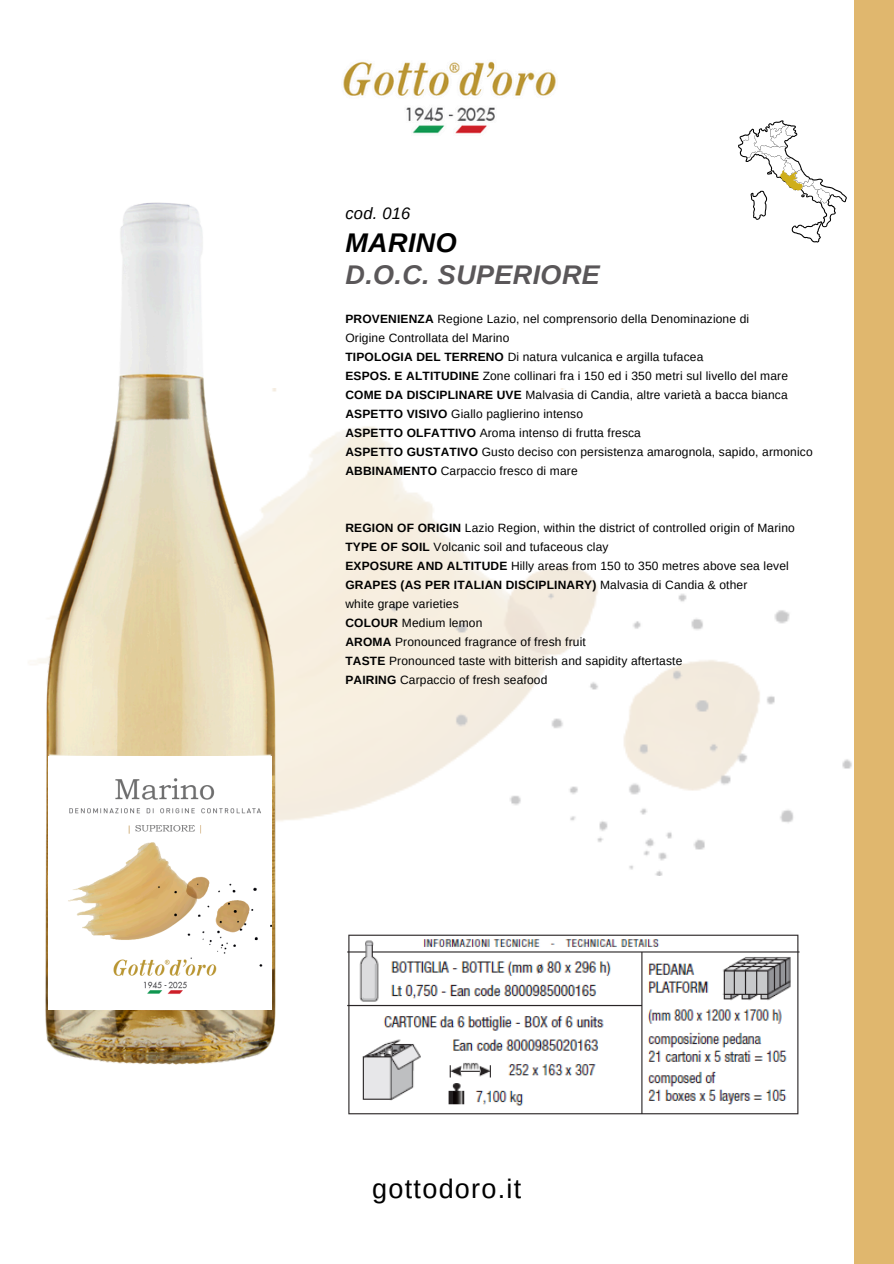
<style>
.page{position:relative;width:894px;height:1264px;background:#fff}
.page>*{position:absolute;margin:0;border:0;box-sizing:border-box;transform-origin:0 0}
.t1{font:italic 700 27px/32px "Arimo";letter-spacing:.015em;color:#5a5759}
.t2{font:27px "Arimo";letter-spacing:.045em;color:#000}
.t3{font:italic 16.5px "Arimo";letter-spacing:.015em;color:#000}
.t4{font:12px "Arimo";letter-spacing:.015em;color:#000}
.t5{font:700 12px "Arimo";letter-spacing:.015em;color:#000}
.s1{color:#000}
.s2{font-weight:700}
.s3{font-weight:400}
</style>
<div class="page">
<svg style="left:738px;top:120px;width:108px;height:122px"></svg>
<img style="left:30px;top:388px;width:822px;height:487px">
<div style="left:854px;top:0;width:39px;height:1263px;background:#e0b76e"></div>
<img style="left:343px;top:61px;width:213px;height:73px">
<img style="left:347px;top:934px;width:453px;height:181px">
<img style="left:35px;top:202px;width:248px;height:863px">
<img style="left:49px;top:756px;width:222px;height:253px">
<p class="t3" style="left:345px;top:204px;width:66px">cod. 016</p>
<p class="t1" style="left:345px;top:227px;width:256px"><span class="s1">MARINO<br></span>D.O.C. SUPERIORE</p>
<p class="t4" style="left:345px;top:312px;width:405px"><span class="s2">PROVENIENZA</span> Regione Lazio, nel comprensorio della Denominazione di</p>
<p class="t4" style="left:345px;top:331px;width:165px">Origine Controllata del Marino</p>
<p class="t4" style="left:345px;top:350px;width:359px"><span class="s2">TIPOLOGIA DEL TERRENO</span> Di natura vulcanica e argilla tufacea</p>
<h1 class="t4" style="left:345px;top:369px;width:444px"><span class="s2">ESPOS. E ALTITUDINE</span> Zone collinari fra i 150 ed i 350 metri sul livello del mare</h1>
<p class="t4" style="left:345px;top:388px;width:443px"><span class="s2">COME DA DISCIPLINARE UVE</span> Malvasia di Candia, altre varietà a bacca bianca</p>
<p class="t4" style="left:345px;top:407px;width:239px"><span class="s2">ASPETTO VISIVO</span> Giallo paglierino intenso</p>
<p class="t4" style="left:345px;top:426px;width:297px"><span class="s2">ASPETTO OLFATTIVO</span> Aroma intenso di frutta fresca</p>
<p class="t4" style="left:345px;top:445px;width:468px"><span class="s2">ASPETTO GUSTATIVO</span> Gusto deciso con persistenza amarognola, sapido, armonico</p>
<p class="t4" style="left:345px;top:464px;width:234px"><span class="s2">ABBINAMENTO</span> Carpaccio fresco di mare</p>
<p class="t4" style="left:345px;top:521px;width:451px"><span class="s2">REGION OF ORIGIN</span> Lazio Region, within the district of controlled origin of Marino</p>
<p class="t4" style="left:345px;top:540px;width:264px"><span class="s2">TYPE OF SOIL</span> Volcanic soil and tufaceous clay</p>
<p class="t4" style="left:345px;top:559px;width:445px"><span class="s2">EXPOSURE AND ALTITUDE</span> Hilly areas from 150 to 350 metres above sea level</p>
<p class="t5" style="left:345px;top:578px;width:403px">GRAPES (AS PER ITALIAN DISCIPLINARY) <span class="s3">Malvasia di Candia &amp; other</span></p>
<p class="t4" style="left:345px;top:597px;width:115px">white grape varieties</p>
<p class="t4" style="left:345px;top:616px;width:138px"><span class="s2">COLOUR</span> Medium lemon</p>
<p class="t4" style="left:345px;top:635px;width:242px"><span class="s2">AROMA</span> Pronounced fragrance of fresh fruit</p>
<p class="t4" style="left:345px;top:654px;width:338px"><span class="s2">TASTE</span> Pronounced taste with bitterish and sapidity aftertaste</p>
<p class="t4" style="left:345px;top:673px;width:203px"><span class="s2">PAIRING</span> Carpaccio of fresh seafood</p>
<p class="t2" style="left:372px;top:1173px;width:150px">gottodoro.it</p>
</div>
